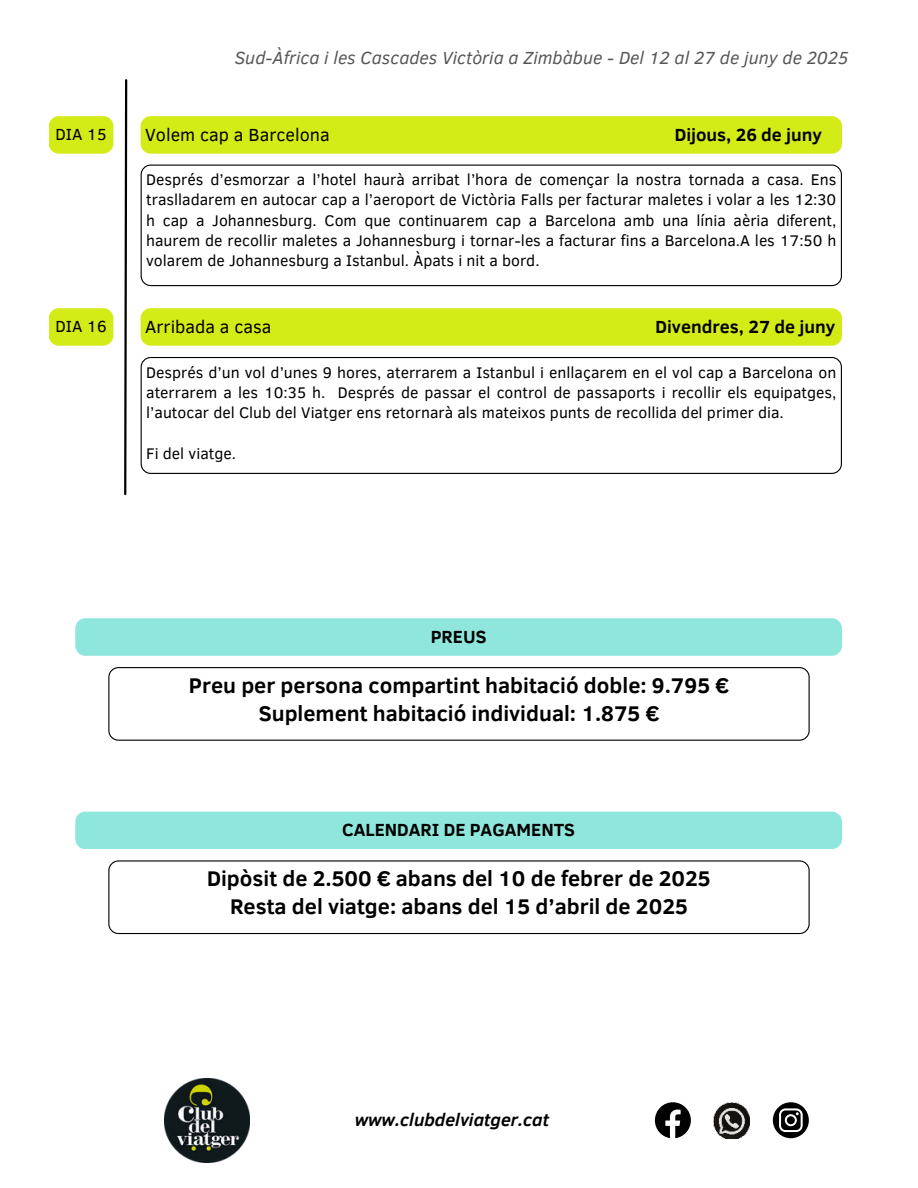
<style>
.page{position:relative;width:918px;height:1188px;background:#fff}
.page>*{position:absolute;margin:0;border:0;box-sizing:border-box;transform-origin:0 0}
.t1{font:700 21.75px/28.2px "Clear Sans";color:#000;text-align:center}
.t2{font:italic 18px "Clear Sans";color:#575757}
.t3{font:700 18px "Clear Sans";color:#000}
.t4{font:18px "Clear Sans";color:#000}
.t5{font:italic 700 18px "Clear Sans";color:#000}
.t6{font:16.5px "Clear Sans";color:#000}
.t7{font:15.75px/20.2px "Clear Sans";color:#000;text-align:justify}
</style>
<div class="page">
<svg style="left:124px;top:79px;width:4px;height:417px"></svg>
<svg style="left:655px;top:1102px;width:36px;height:36px"></svg>
<svg style="left:773px;top:1102px;width:36px;height:36px"></svg>
<img style="left:714px;top:1102px;width:36px;height:36px">
<img style="left:165px;top:1078px;width:84px;height:85px">
<div style="left:141px;top:116px;width:701px;height:38px;background:#d3eb17;border-radius:10px"></div>
<div style="left:49px;top:116px;width:64px;height:38px;background:#d3eb17;border-radius:10px"></div>
<svg style="left:141px;top:165px;width:701px;height:121px"></svg>
<svg style="left:141px;top:357px;width:701px;height:117px"></svg>
<div style="left:141px;top:308px;width:701px;height:38px;background:#d3eb17;border-radius:10px"></div>
<div style="left:49px;top:308px;width:64px;height:38px;background:#d3eb17;border-radius:10px"></div>
<div style="left:75px;top:618px;width:767px;height:38px;background:#8fe6dc;border-radius:10px"></div>
<svg style="left:108px;top:667px;width:701px;height:74px"></svg>
<div style="left:75px;top:812px;width:767px;height:37px;background:#8fe6dc;border-radius:10px"></div>
<svg style="left:108px;top:860px;width:701px;height:74px"></svg>
<p class="t2" style="left:235px;top:46px;width:615px">Sud-Àfrica i les Cascades Victòria a Zimbàbue - Del 12 al 27 de juny de 2025</p>
<p class="t6" style="left:55px;top:123px;width:53px">DIA 15</p>
<p class="t4" style="left:145px;top:123px;width:186px">Volem cap a Barcelona</p>
<p class="t3" style="left:675px;top:122px;width:149px">Dijous, 26 de juny</p>
<p class="t7" style="left:146px;top:169px;width:692px">Després d’esmorzar a l’hotel haurà arribat l’hora de començar la nostra tornada a casa. Ens traslladarem en autocar cap a l’aeroport de Victòria Falls per facturar maletes i volar a les 12:30 h cap a Johannesburg. Com que continuarem cap a Barcelona amb una línia aèria diferent, haurem de recollir maletes a Johannesburg i tornar-les a facturar fins a Barcelona.A les 17:50 h volarem de Johannesburg a Istanbul. Àpats i nit a bord.</p>
<p class="t6" style="left:55px;top:315px;width:53px">DIA 16</p>
<p class="t4" style="left:145px;top:315px;width:128px">Arribada a casa</p>
<p class="t3" style="left:656px;top:314px;width:181px">Divendres, 27 de juny</p>
<p class="t7" style="left:146px;top:362px;width:692px">Després d’un vol d’unes 9 hores, aterrarem a Istanbul i enllaçarem en el vol cap a Barcelona on aterrarem a les 10:35 h. Després de passar el control de passaports i recollir els equipatges, l’autocar del Club del Viatger ens retornarà als mateixos punts de recollida del primer dia.</p>
<p class="t7" style="left:146px;top:443px;width:91px">Fi del viatge.</p>
<p class="t3" style="left:431px;top:624px;width:57px">PREUS</p>
<h1 class="t1" style="left:189px;top:670px;width:542px">Preu per persona compartint habitació doble: 9.795 €<br>Suplement habitació individual: 1.875 €</h1>
<p class="t3" style="left:342px;top:817px;width:234px">CALENDARI DE PAGAMENTS</p>
<h1 class="t1" style="left:207px;top:864px;width:505px">Dipòsit de 2.500 € abans del 10 de febrer de 2025<br>Resta del viatge: abans del 15 d’abril de 2025</h1>
<p class="t5" style="left:355px;top:1107px;width:196px">www.clubdelviatger.cat</p>
</div>
